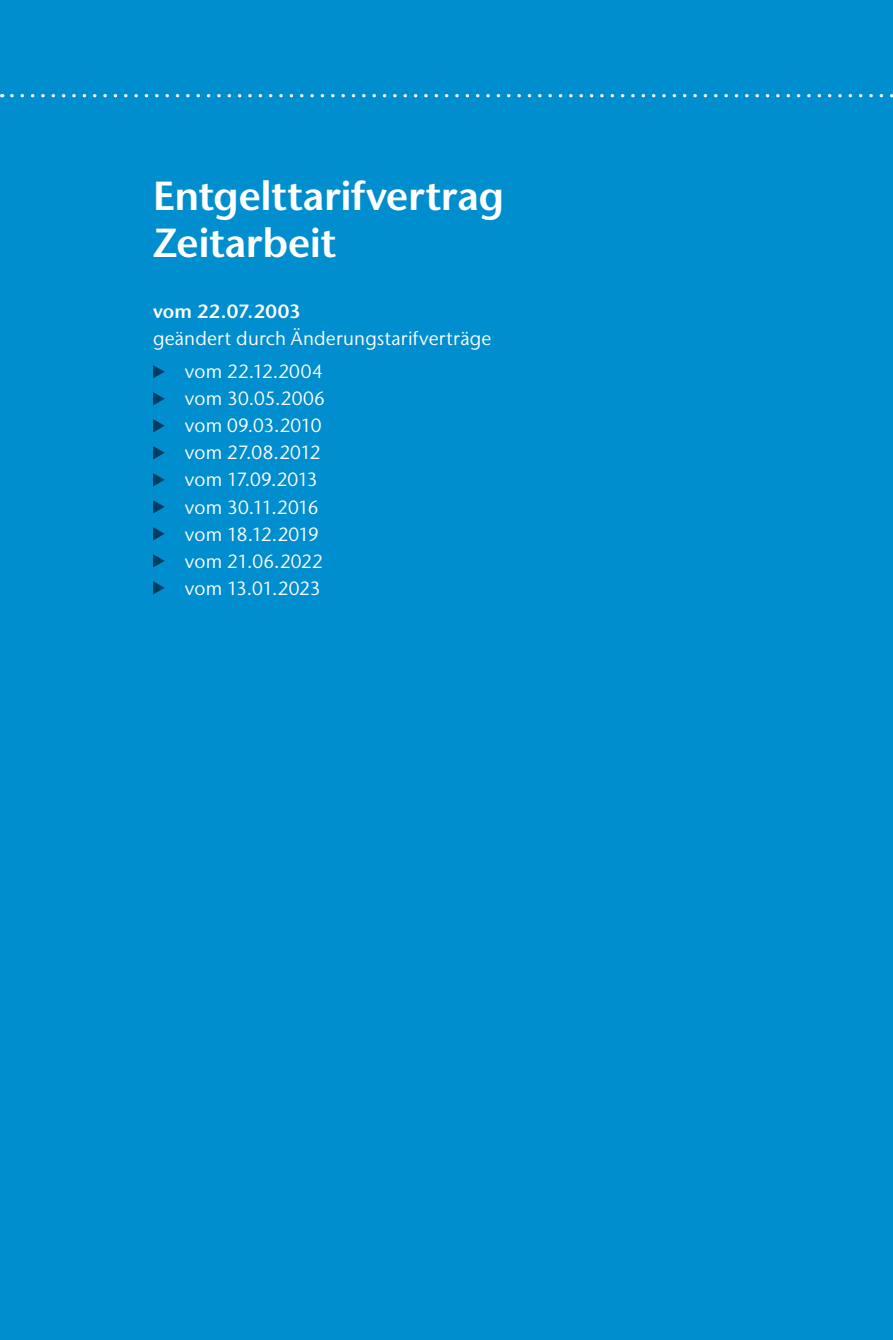
<style>
.page{position:relative;width:893px;height:1340px;background:#fff}
.page>*{position:absolute;margin:0;border:0;box-sizing:border-box;transform-origin:0 0}
.t1{font:600 40.5px/47.2px "Stone Sans IIITC Pro";letter-spacing:-.005em;color:#fff}
.t2{font:19.12px/27px "Stone Sans IIITC Std";letter-spacing:.005em;color:#fff}
.t3{font:600 19.12px "Stone Sans IIITC Pro";letter-spacing:.005em;color:#fff}
</style>
<div class="page">
<div style="left:0;top:0;width:893px;height:1339px;background:#008ecf"></div>
<svg style="left:12px;top:94px;width:881px;height:3px"></svg>
<svg style="left:153px;top:365px;width:12px;height:13px"></svg>
<svg style="left:153px;top:392px;width:12px;height:13px"></svg>
<svg style="left:153px;top:419px;width:12px;height:13px"></svg>
<svg style="left:153px;top:446px;width:12px;height:13px"></svg>
<svg style="left:153px;top:473px;width:12px;height:13px"></svg>
<svg style="left:153px;top:500px;width:12px;height:13px"></svg>
<svg style="left:153px;top:527px;width:12px;height:13px"></svg>
<svg style="left:153px;top:554px;width:12px;height:13px"></svg>
<svg style="left:153px;top:581px;width:12px;height:13px"></svg>
<h1 class="t1" style="left:153px;top:171px;width:352px">Entgelttarifvertrag<br>Zeitarbeit</h1>
<p class="t3" style="left:153px;top:299px;width:149px">vom 22.07.2003</p>
<p class="t2" style="left:185px;top:321px;width:308px;line-height:33.8px;text-indent:-32px">geändert durch Änderungstarifverträge vom 22.12.2004</p>
<p class="t2" style="left:185px;top:385px;width:142px">vom 30.05.2006 vom 09.03.2010 vom 27.08.2012 vom 17.09.2013 vom 30.11.2016 vom 18.12.2019 vom 21.06.2022 vom 13.01.2023</p>
</div>
